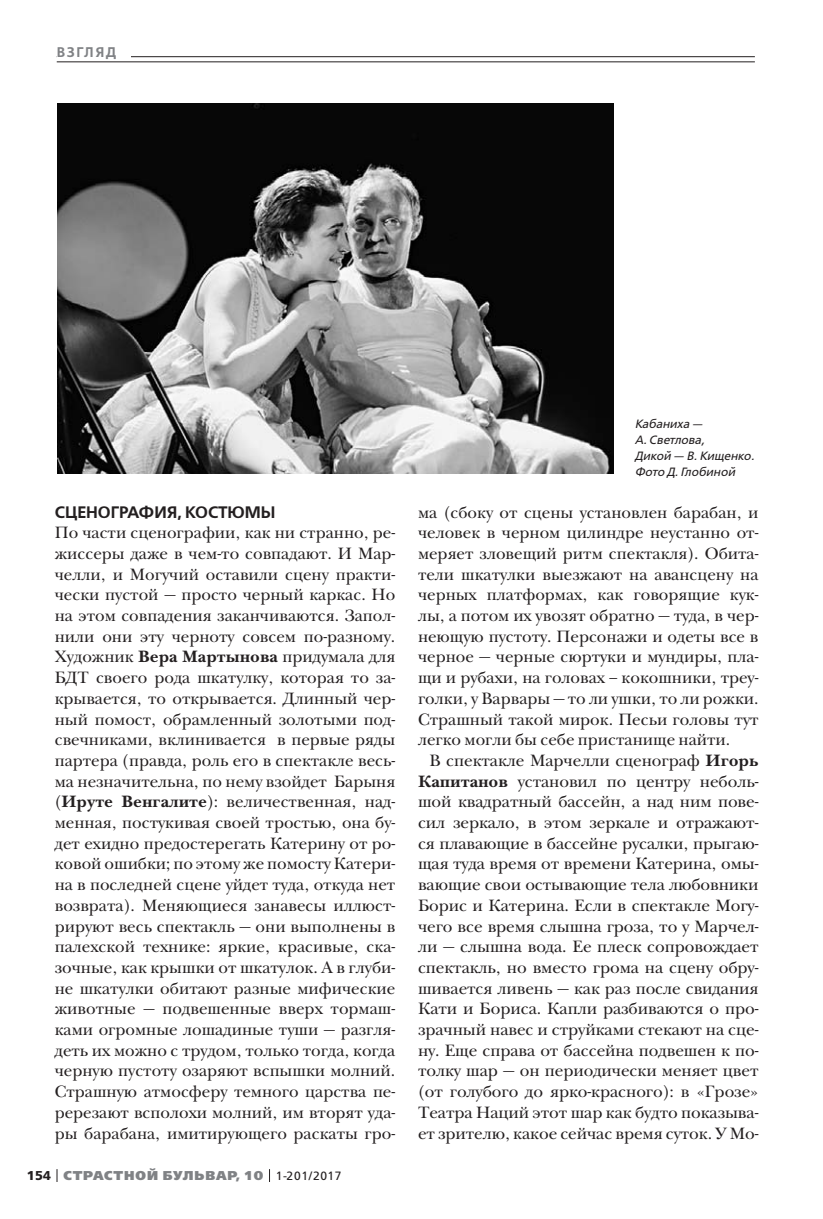
<style>
.page{position:relative;width:823px;height:1219px;background:#fff}
.page>*{position:absolute;margin:0;border:0;box-sizing:border-box;transform-origin:0 0}
.t1{font:17px/20.6px "New Baskerville ITC";color:#231f20;text-align:justify}
.t2{font:600 16.6px "Free Set";letter-spacing:-.005em;color:#231f20}
.t3{font:600 14px "Free Set";letter-spacing:.11em;color:#808285}
.t4{font:800 12.8px "Free Set";letter-spacing:.07em;color:#808285}
.t5{font:italic 12px/16px "Free Set";color:#231f20}
.s1{font-weight:700}
.s2{font-weight:700;color:#231f20}
.s3{font-weight:400;font-size:12px;color:#231f20}
</style>
<div class="page">
<svg style="left:57px;top:1169px;width:1px;height:13px"></svg>
<svg style="left:269px;top:1169px;width:1px;height:13px"></svg>
<hr style="left:57px;top:56px;width:697px;height:1px;background:#231f20">
<div style="left:57px;top:41px;width:73px;height:21px;background:#fff"></div>
<hr style="left:57px;top:62px;width:697px;height:1px;background:#231f20">
<img style="left:58px;top:103px;width:555px;height:371px">
<p class="t3" style="left:57px;top:45px;width:61px">ВЗГЛЯД</p>
<p class="t2" style="left:55px;top:504px;width:222px">СЦЕНОГРАФИЯ, КОСТЮМЫ</p>
<p class="t1" style="left:55px;top:524px;width:342px">По части сценографии, как ни странно, ре&shy;жиссеры даже в чем-то совпадают. И Мар&shy;челли, и Могучий оставили сцену практи&shy;чески пустой — просто черный каркас. Но на этом совпадения заканчиваются. Запол&shy;нили они эту черноту совсем по-разному.<br>Художник <span class="s1">Вера Мартынова</span> придумала для БДТ своего рода шкатулку, которая то за&shy;крывается, то открывается. Длинный чер&shy;ный помост, обрамленный золотыми под&shy;свечниками, вклинивается в первые ряды партера (правда, роль его в спектакле весь&shy;ма незначительна, по нему взойдет Барыня (<span class="s1">Ируте Венгалите</span>): величественная, над&shy;менная, постукивая своей тростью, она бу&shy;дет ехидно предостерегать Катерину от ро&shy;ковой ошибки; по этому же помосту Катери&shy;на в последней сцене уйдет туда, откуда нет возврата). Меняющиеся занавесы иллюст&shy;рируют весь спектакль — они выполнены в палехской технике: яркие, красивые, ска&shy;зочные, как крышки от шкатулок. А в глуби&shy;не шкатулки обитают разные мифические животные — подвешенные вверх тормаш&shy;ками огромные лошадиные туши — разгля&shy;деть их можно с трудом, только тогда, когда черную пустоту озаряют вспышки молний.<br>Страшную атмосферу темного царства пе&shy;ререзают всполохи молний, им вторят уда&shy;ры барабана, имитирующего раскаты гро-</p>
<p class="t4" style="left:27px;top:1169px;width:316px"><span class="s2">154</span> СТРАСТНОЙ БУЛЬВАР, 10 <span class="s3">1-201/2017</span></p>
<p class="t5" style="left:634px;top:417px;width:121px">Кабаниха —<br>А. Светлова,<br>Дикой — В. Кищенко.<br>Фото Д. Глобиной</p>
<p class="t1" style="left:418px;top:503px;width:342px">ма (сбоку от сцены установлен барабан, и человек в черном цилиндре неустанно от&shy;меряет зловещий ритм спектакля). Обита&shy;тели шкатулки выезжают на авансцену на черных платформах, как говорящие кук&shy;лы, а потом их увозят обратно — туда, в чер&shy;неющую пустоту. Персонажи и одеты все в черное — черные сюртуки и мундиры, пла&shy;щи и рубахи, на головах – кокошники, треу&shy;голки, у Варвары — то ли ушки, то ли рожки.<br>Страшный такой мирок. Песьи головы тут легко могли бы себе пристанище найти.</p>
<p class="t1" style="left:418px;top:752px;width:342px;text-indent:11px">В спектакле Марчелли сценограф <span class="s1">Игорь Капитанов</span> установил по центру неболь&shy;шой квадратный бассейн, а над ним пове&shy;сил зеркало, в этом зеркале и отражают&shy;ся плавающие в бассейне русалки, прыгаю&shy;щая туда время от времени Катерина, омы&shy;вающие свои остывающие тела любовники Борис и Катерина. Если в спектакле Могу&shy;чего все время слышна гроза, то у Марчел&shy;ли — слышна вода. Ее плеск сопровождает спектакль, но вместо грома на сцену обру&shy;шивается ливень — как раз после свидания Кати и Бориса. Капли разбиваются о про&shy;зрачный навес и струйками стекают на сце&shy;ну. Еще справа от бассейна подвешен к по&shy;толку шар — он периодически меняет цвет (от голубого до ярко-красного): в «Грозе» Театра Наций этот шар как будто показыва&shy;ет зрителю, какое сейчас время суток. У Мо-</p>
</div>
